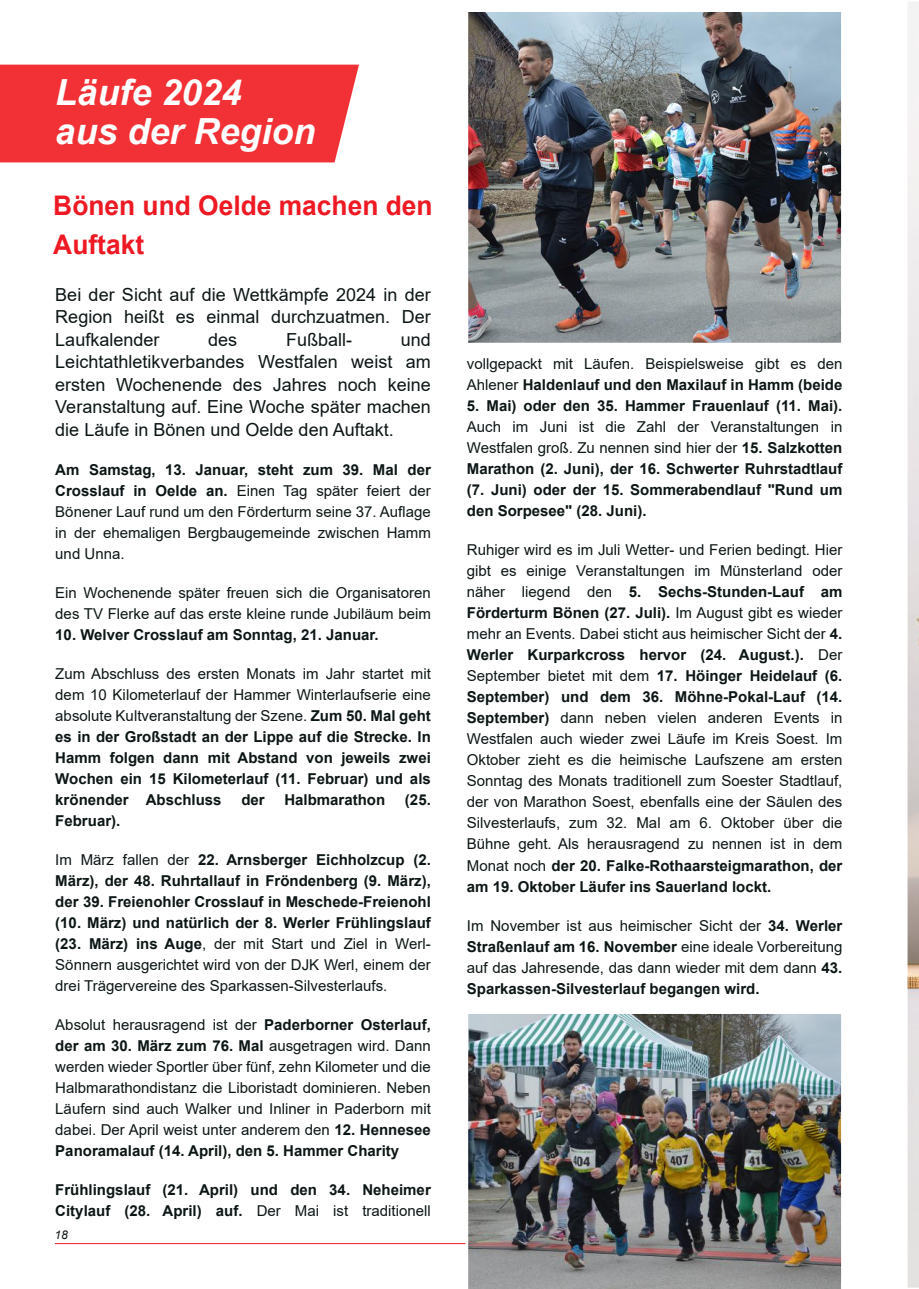
<style>
.page{position:relative;width:919px;height:1289px;background:#fff}
.page>*{position:absolute;margin:0;border:0;box-sizing:border-box;transform-origin:0 0}
.t1{font:italic 700 36px/39px "Arial";color:#fff}
.t2{font:700 27px/39px "Arial";color:#ef1923}
.t3{font:18px/22.5px "Arial";color:#0d1616;text-align:justify}
.t4{font:15px/21px "Arial";color:#0d1616;text-align:justify}
.t5{font:700 15px/21px "Arial";color:#0d1616;text-align:justify}
.t6{font:italic 12px "Arial";color:#0d1616}
.s1{font-weight:700}
.s2{font-weight:400}
</style>
<div class="page">
<hr style="left:55px;top:1243px;width:447px;height:1px;background:#ef1923">
<svg style="left:907px;top:2px;width:12px;height:1286px"></svg>
<img style="left:468px;top:12px;width:374px;height:331px">
<img style="left:465px;top:1014px;width:377px;height:274px">
<div style="left:0;top:65px;width:359px;height:97px;background:#f13135"></div>
<h1 class="t1" style="left:55px;top:76px;width:262px">Läufe 2024<br>aus der Region</h1>
<h2 class="t2" style="left:53px;top:189px;width:381px">Bönen und Oelde machen den<br>Auftakt</h2>
<p class="t3" style="left:55px;top:285px;width:377px">Bei der Sicht auf die Wettkämpfe 2024 in der Region heißt es einmal durchzuatmen. Der Laufkalender</p>
<p class="t3" style="left:208px;top:330px;width:31px">des</p>
<p class="t3" style="left:286px;top:330px;width:68px">Fußball-</p>
<p class="t3" style="left:55px;top:330px;width:377px;text-indent:345px">und Leichtathletikverbandes Westfalen weist am ersten Wochenende des Jahres noch keine Veranstaltung auf. Eine Woche später machen die Läufe in Bönen und Oelde den Auftakt.</p>
<p class="t4" style="left:55px;top:460px;width:377px"><span class="s1">Am Samstag, 13. Januar, steht zum 39. Mal der Crosslauf in Oelde an.</span> Einen Tag später feiert der Bönener Lauf rund um den Förderturm seine 37. Auflage in der ehemaligen Bergbaugemeinde zwischen Hamm und Unna.</p>
<p class="t4" style="left:55px;top:583px;width:377px">Ein Wochenende später freuen sich die Organisatoren des TV Flerke auf das erste kleine runde Jubiläum beim</p>
<p class="t5" style="left:55px;top:625px;width:325px">10. Welver Crosslauf am Sonntag, 21. Januar.</p>
<p class="t5" style="left:55px;top:664px;width:377px"><span class="s2">Zum Abschluss des ersten Monats im Jahr startet mit dem 10 Kilometerlauf der Hammer Winterlaufserie eine absolute Kultveranstaltung der Szene.</span> Zum 50. Mal geht es in der Großstadt an der Lippe auf die Strecke. In Hamm folgen dann mit Abstand von jeweils zwei Wochen ein 15 Kilometerlauf (11. Februar) und als krönender Abschluss</p>
<p class="t5" style="left:241px;top:790px;width:25px">der</p>
<p class="t5" style="left:284px;top:790px;width:102px">Halbmarathon</p>
<p class="t5" style="left:405px;top:790px;width:27px">(25.</p>
<p class="t5" style="left:55px;top:811px;width:67px">Februar).</p>
<p class="t5" style="left:55px;top:850px;width:377px"><span class="s2">Im März fallen der</span> 22. Arnsberger Eichholzcup (2.<br>März), der 48. Ruhrtallauf in Fröndenberg (9. März), der 39. Freienohler Crosslauf in Meschede-Freienohl (10. März) und natürlich der 8. Werler Frühlingslauf (23. März) ins Auge<span class="s2">, der mit Start und Ziel in Werl-Sönnern ausgerichtet wird von der DJK Werl, einem der drei Trägervereine des Sparkassen-Silvesterlaufs.</span></p>
<p class="t4" style="left:55px;top:1015px;width:377px">Absolut herausragend ist der <span class="s1">Paderborner Osterlauf, der am 30. März zum 76. Mal</span> ausgetragen wird. Dann werden wieder Sportler über fünf, zehn Kilometer und die Halbmarathondistanz die Liboristadt dominieren. Neben Läufern sind auch Walker und Inliner in Paderborn mit dabei. Der April weist unter anderem den <span class="s1">12. Hennesee Panoramalauf (14. April), den 5. Hammer Charity</span></p>
<p class="t5" style="left:55px;top:1180px;width:377px">Frühlingslauf (21. April) und den 34. Neheimer<br>Citylauf (28. April) auf. <span class="s2">Der Mai ist traditionell</span></p>
<p class="t6" style="left:54px;top:1229px;width:15px">18</p>
<p class="t4" style="left:467px;top:355px;width:377px">vollgepackt mit Läufen. Beispielsweise gibt es den<br>Ahlener <span class="s1">Haldenlauf und den Maxilauf in Hamm (beide</span></p>
<p class="t5" style="left:467px;top:397px;width:377px">5. Mai) oder den 35. Hammer Frauenlauf (11. Mai).</p>
<p class="t5" style="left:467px;top:418px;width:377px"><span class="s2">Auch im Juni ist die Zahl der Veranstaltungen in Westfalen groß. Zu nennen sind hier der</span> 15. Salzkotten Marathon (2. Juni), der 16. Schwerter Ruhrstadtlauf (7. Juni) oder der 15. Sommerabendlauf "Rund um den Sorpesee" (28. Juni).</p>
<p class="t4" style="left:467px;top:541px;width:377px">Ruhiger wird es im Juli Wetter- und Ferien bedingt. Hier gibt es einige Veranstaltungen im Münsterland oder näher liegend den <span class="s1">5. Sechs-Stunden-Lauf am Förderturm Bönen (27. Juli).</span> Im August gibt es wieder mehr an Events. Dabei sticht aus heimischer Sicht der <span class="s1">4.<br>Werler Kurparkcross hervor (24. August.).</span> Der September bietet mit dem <span class="s1">17. Höinger Heidelauf (6.<br>September) und dem 36. Möhne-Pokal-Lauf (14.<br>September)</span> dann neben vielen anderen Events in Westfalen auch wieder zwei Läufe im Kreis Soest. Im Oktober zieht es die heimische Laufszene am ersten Sonntag des Monats traditionell zum Soester Stadtlauf, der von Marathon Soest, ebenfalls eine der Säulen des Silvesterlaufs, zum 32. Mal am 6. Oktober über die Bühne geht. Als herausragend zu nennen ist in dem Monat noch <span class="s1">der 20. Falke-Rothaarsteigmarathon, der am 19. Oktober Läufer ins Sauerland lockt.</span></p>
<p class="t4" style="left:467px;top:916px;width:377px">Im November ist aus heimischer Sicht der <span class="s1">34. Werler Straßenlauf am 16. November</span> eine ideale Vorbereitung auf das Jahresende, das dann wieder mit dem dann <span class="s1">43.<br>Sparkassen-Silvesterlauf begangen wird.</span></p>
</div>
